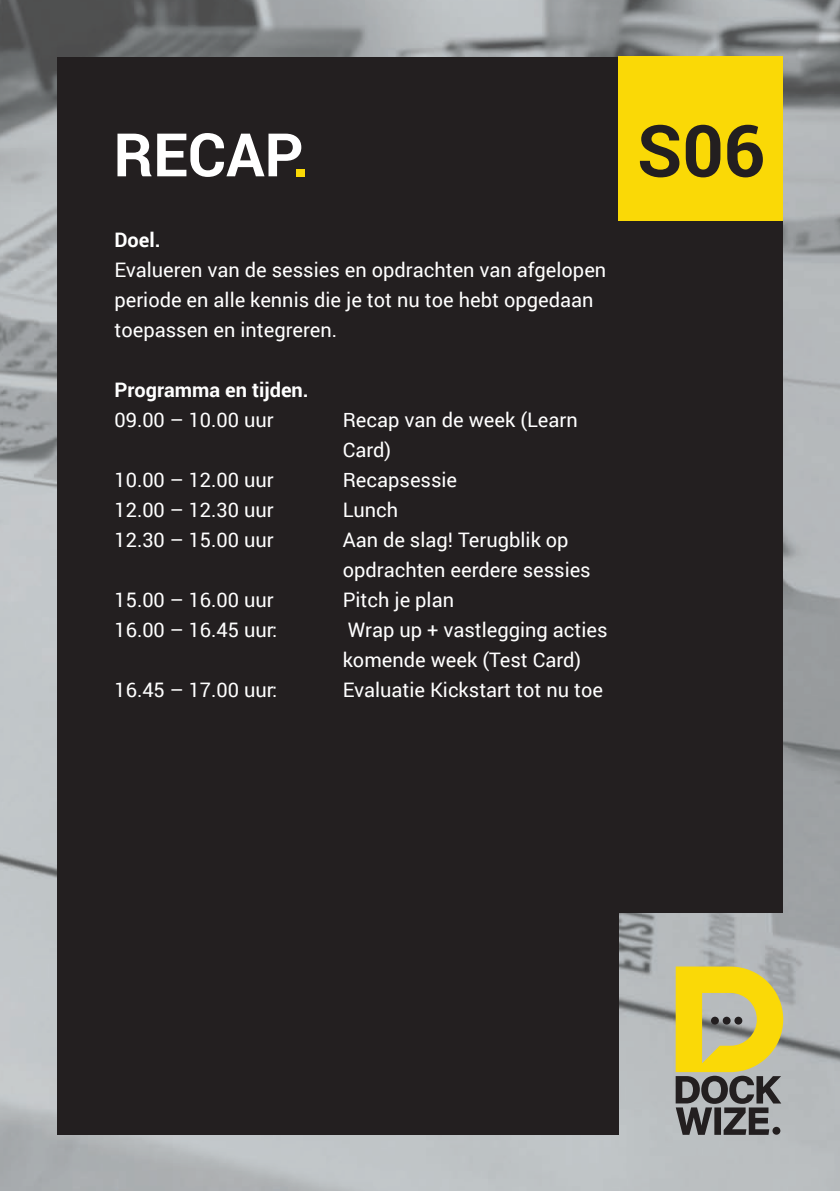
<style>
.page{position:relative;width:840px;height:1191px;background:#fff}
.page>*{position:absolute;margin:0;border:0;box-sizing:border-box;transform-origin:0 0}
.t1{font:700 72px "Roboto";color:#231f20}
.t2{font:700 60px "Roboto";color:#fff}
.t3{font:20px/30px "Roboto";color:#fff}
.t4{font:700 20px "Roboto";color:#fff}
.s1{color:#fad906}
</style>
<div class="page">
<img style="left:0;top:0;width:839px;height:1191px">
<svg style="left:675px;top:966px;width:107px;height:168px;background:#b6a953"></svg>
<div style="left:722px;top:1016px;width:8px;height:8px;background:#231f20;border-radius:50%"></div>
<svg style="left:710px;top:1016px;width:8px;height:8px"></svg>
<div style="left:734px;top:1016px;width:8px;height:8px;background:#231f20;border-radius:50%"></div>
<div style="left:618px;top:57px;width:164px;height:856px;background:#231f20"></div>
<div style="left:57px;top:57px;width:561px;height:1077px;background:#231f20"></div>
<div style="left:618px;top:57px;width:164px;height:164px;background:#fad906"></div>
<h2 class="t2" style="left:113px;top:113px;width:198px">RECAP<span class="s1">.</span></h2>
<p class="t4" style="left:114px;top:225px;width:48px">Doel.</p>
<p class="t3" style="left:114px;top:254px;width:493px">Evalueren van de sessies en opdrachten van afgelopen periode en alle kennis die je tot nu toe hebt opgedaan toepassen en integreren.</p>
<p class="t4" style="left:114px;top:375px;width:196px">Programma en tijden.</p>
<p class="t3" style="left:114px;top:404px;width:161px">09.00 – 10.00 uur</p>
<p class="t3" style="left:342px;top:404px;width:236px">Recap van de week (Learn<br>Card)</p>
<p class="t3" style="left:114px;top:464px;width:161px">10.00 – 12.00 uur</p>
<p class="t3" style="left:342px;top:464px;width:116px">Recapsessie</p>
<p class="t3" style="left:114px;top:494px;width:161px">12.00 – 12.30 uur</p>
<p class="t3" style="left:342px;top:494px;width:57px">Lunch</p>
<p class="t3" style="left:114px;top:524px;width:161px">12.30 – 15.00 uur</p>
<p class="t3" style="left:342px;top:524px;width:249px">Aan de slag! Terugblik op opdrachten eerdere sessies</p>
<p class="t3" style="left:114px;top:584px;width:161px">15.00 – 16.00 uur</p>
<p class="t3" style="left:342px;top:584px;width:113px">Pitch je plan</p>
<p class="t3" style="left:114px;top:614px;width:164px">16.00 – 16.45 uur:</p>
<p class="t3" style="left:342px;top:614px;width:266px">Wrap up + vastlegging acties komende week (Test Card)</p>
<p class="t3" style="left:114px;top:674px;width:164px">16.45 – 17.00 uur:</p>
<p class="t3" style="left:342px;top:674px;width:262px">Evaluatie Kickstart tot nu toe</p>
<h1 class="t1" style="left:636px;top:100px;width:130px">S06</h1>
</div>
